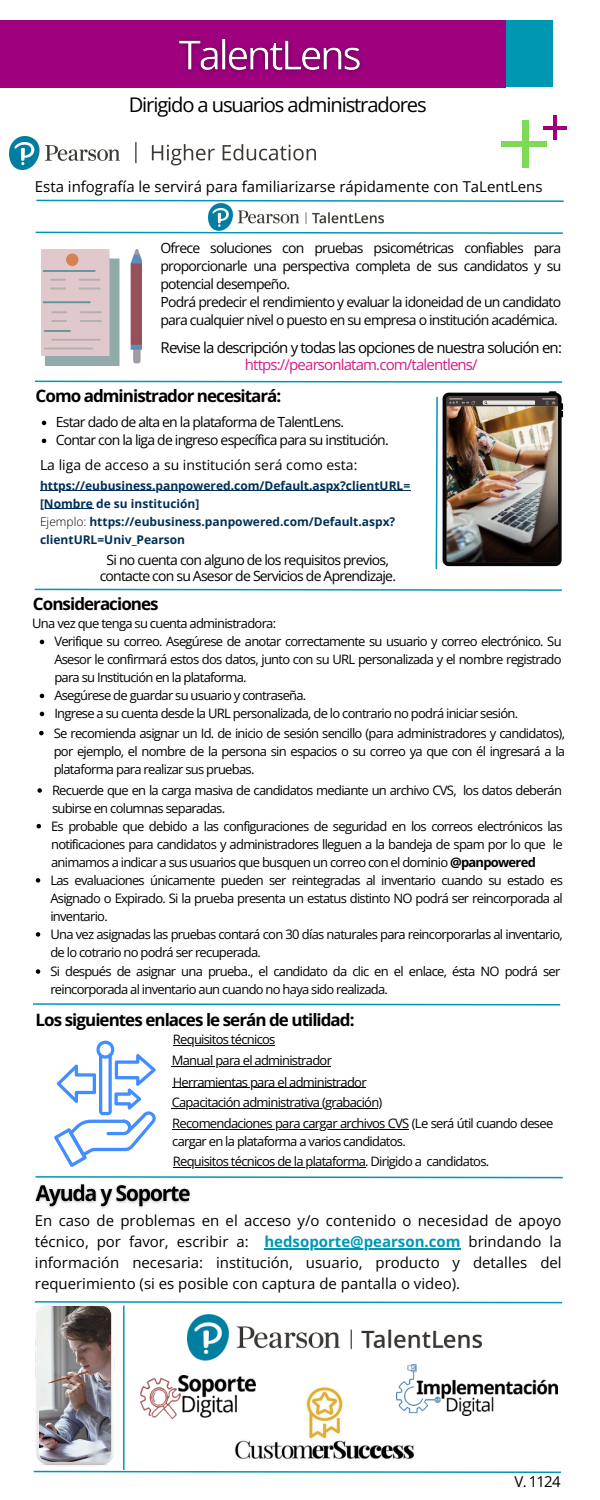
<style>
.page{position:relative;width:600px;height:1500px;background:#fff}
.page>*{position:absolute;margin:0;border:0;box-sizing:border-box;transform-origin:0 0}
.t1{font:20.2px "Open Sans";letter-spacing:-.055em;color:#000}
.t2{font:700 17px "Open Sans";letter-spacing:-.055em;color:#000}
.t3{font:15px/21px "Open Sans";color:#000}
.t4{font:15px/16.5px "Open Sans";letter-spacing:-.055em;color:#000;text-align:center}
.t5{font:14px/18px "Open Sans";letter-spacing:-.055em;color:#000}
.t6{font:14px "Open Sans";color:#000}
.t7{font:13px/18px "Open Sans";letter-spacing:-.055em;color:#000;text-align:justify}
.t8{font:700 12px/18px "Open Sans";color:#003057}
.s1{color:#d31c89}
.s2{font-weight:300;color:#000}
.s3{font-weight:700}
.s4{font-weight:700;color:#0097b2}
</style>
<div class="page">
<hr style="left:123px;top:1306px;width:2px;height:164px;background:#0097b2">
<img style="left:9px;top:136px;width:306px;height:33px">
<hr style="left:554px;top:115px;width:3px;height:25px;background:#9e007e">
<hr style="left:543px;top:126px;width:24px;height:3px;background:#9e007e">
<div style="left:522px;top:121px;width:6px;height:47px;background:#7ed957"></div>
<div style="left:501px;top:141px;width:46px;height:6px;background:#7ed957"></div>
<img style="left:235px;top:1387px;width:179px;height:72px">
<img style="left:397px;top:1365px;width:160px;height:51px">
<img style="left:141px;top:1376px;width:115px;height:42px">
<svg style="left:35px;top:1176px;width:528px;height:3px"></svg>
<img style="left:36px;top:1305px;width:79px;height:161px">
<div style="left:0;top:20px;width:552px;height:67px;background:#0097b2"></div>
<div style="left:0;top:20px;width:506px;height:67px;background:#9e007e"></div>
<img style="left:179px;top:38px;width:182px;height:35px">
<svg style="left:33px;top:1470px;width:528px;height:3px"></svg>
<svg style="left:34px;top:1301px;width:529px;height:3px"></svg>
<svg style="left:33px;top:1003px;width:528px;height:3px"></svg>
<svg style="left:34px;top:588px;width:528px;height:3px"></svg>
<svg style="left:34px;top:380px;width:529px;height:3px"></svg>
<svg style="left:35px;top:231px;width:528px;height:3px"></svg>
<svg style="left:36px;top:199px;width:528px;height:3px"></svg>
<img style="left:42px;top:249px;width:100px;height:116px">
<img style="left:435px;top:391px;width:128px;height:179px">
<svg style="left:54px;top:1040px;width:102px;height:127px"></svg>
<svg style="left:40px;top:640px;width:4px;height:4px"></svg>
<svg style="left:40px;top:694px;width:4px;height:4px"></svg>
<svg style="left:40px;top:712px;width:4px;height:4px"></svg>
<img style="left:187px;top:1315px;width:294px;height:46px">
<img style="left:35px;top:1184px;width:156px;height:25px">
<hr style="left:264px;top:1249px;width:197px;height:1px;background:#0097b2">
<hr style="left:173px;top:1167px;width:192px;height:1px;background:#000">
<svg style="left:42px;top:421px;width:4px;height:4px"></svg>
<svg style="left:42px;top:439px;width:4px;height:4px"></svg>
<hr style="left:40px;top:491px;width:370px;height:1px;background:#003057">
<hr style="left:40px;top:509px;width:53px;height:1px;background:#003057">
<hr style="left:172px;top:1066px;width:159px;height:1px;background:#000">
<hr style="left:172px;top:1108px;width:210px;height:1px;background:#000">
<hr style="left:173px;top:1087px;width:193px;height:1px;background:#000">
<hr style="left:172px;top:1129px;width:237px;height:1px;background:#000">
<hr style="left:173px;top:1045px;width:102px;height:1px;background:#000">
<img style="left:209px;top:204px;width:174px;height:27px">
<svg style="left:39px;top:731px;width:5px;height:4px"></svg>
<svg style="left:37px;top:788px;width:5px;height:5px"></svg>
<svg style="left:37px;top:824px;width:4px;height:4px"></svg>
<svg style="left:36px;top:878px;width:4px;height:5px"></svg>
<svg style="left:36px;top:932px;width:4px;height:5px"></svg>
<svg style="left:36px;top:969px;width:4px;height:5px"></svg>
<p class="t1" style="left:129px;top:90px;width:299px">Dirigido a usuarios administradores</p>
<h4 class="t3" style="left:35px;top:176px;width:509px">Esta infografía le servirá para familiarizarse rápidamente con TaLentLens</h4>
<p class="t5" style="left:160px;top:238px;width:402px">Ofrece soluciones con pruebas psicométricas confiables para proporcionarle una perspectiva completa de sus candidatos y su potencial desempeño.<br>Podrá predecir el rendimiento y evaluar la idoneidad de un candidato para cualquier nivel o puesto en su empresa o institución académica.</p>
<p class="t4" style="left:161px;top:339px;width:403px">Revise la descripción y todas las opciones de nuestra solución en: <span class="s1">https://pearsonlatam.com/talentlens/</span></p>
<p class="t2" style="left:36px;top:384px;width:247px">Como administrador necesitará:</p>
<p class="t5" style="left:56px;top:413px;width:290px">Estar dado de alta en la plataforma de TalentLens.</p>
<p class="t5" style="left:56px;top:431px;width:334px">Contar con la liga de ingreso específica para su institución.</p>
<h4 class="t6" style="left:40px;top:455px;width:319px">La liga de acceso a su institución será como esta:</h4>
<p class="t8" style="left:40px;top:476px;width:372px">https://eubusiness.panpowered.com/Default.aspx?clientURL=</p>
<p class="t8" style="left:40px;top:494px;width:357px">[Nombre de su institución]<br><span class="s2">Ejemplo:</span> https://eubusiness.panpowered.com/Default.aspx?</p>
<p class="t8" style="left:40px;top:530px;width:147px">clientURL=Univ_Pearson</p>
<p class="t5" style="left:100px;top:552px;width:298px;line-height:15.8px;text-align:center">Si no cuenta con alguno de los requisitos previos, contacte con su Asesor de Servicios de Aprendizaje.</p>
<p class="t2" style="left:33px;top:592px;width:127px">Consideraciones</p>
<p class="t7" style="left:32px;top:614px;width:245px">Una vez que tenga su cuenta administradora:</p>
<p class="t7" style="left:54px;top:632px;width:509px">Verifique su correo. Asegúrese de anotar correctamente su usuario y correo electrónico. Su Asesor le confirmará estos dos datos, junto con su URL personalizada y el nombre registrado para su Institución en la plataforma.</p>
<p class="t7" style="left:54px;top:686px;width:254px">Asegúrese de guardar su usuario y contraseña.</p>
<p class="t7" style="left:54px;top:704px;width:465px">Ingrese a su cuenta desde la URL personalizada, de lo contrario no podrá iniciar sesión.</p>
<p class="t7" style="left:54px;top:724px;width:513px">Se recomienda asignar un Id. de inicio de sesión sencillo (para administradores y candidatos), por ejemplo, el nombre de la persona sin espacios o su correo ya que con él ingresará a la plataforma para realizar sus pruebas.</p>
<p class="t7" style="left:52px;top:781px;width:512px">Recuerde que en la carga masiva de candidatos mediante un archivo CVS, los datos deberán subirse en columnas separadas.</p>
<p class="t7" style="left:51px;top:817px;width:513px">Es probable que debido a las configuraciones de seguridad en los correos electrónicos las notificaciones para candidatos y administradores lleguen a la bandeja de spam por lo que le animamos a indicar a sus usuarios que busquen un correo con el dominio <span class="s3">@panpowered</span></p>
<p class="t7" style="left:50px;top:871px;width:514px">Las evaluaciones únicamente pueden ser reintegradas al inventario cuando su estado es Asignado o Expirado. Si la prueba presenta un estatus distinto NO podrá ser reincorporada al inventario.</p>
<h5 class="t7" style="left:50px;top:925px;width:514px">Una vez asignadas las pruebas contará con 30 días naturales para reincorporarlas al inventario, de lo cotrario no podrá ser recuperada.</h5>
<p class="t7" style="left:50px;top:962px;width:512px">Si después de asignar una prueba., el candidato da clic en el enlace, ésta NO podrá ser reincorporada al inventario aun cuando no haya sido realizada.</p>
<p class="t2" style="left:36px;top:1008px;width:321px">Los siguientes enlaces le serán de utilidad:</p>
<p class="t7" style="left:172px;top:1051px;width:162px">Manual para el administrador</p>
<p class="t7" style="left:172px;top:1093px;width:212px">Capacitación administrativa (grabación)</p>
<p class="t7" style="left:173px;top:1030px;width:104px">Requisitos técnicos</p>
<p class="t7" style="left:173px;top:1073px;width:195px">Herramientas para el administrador</p>
<h6 class="t7" style="left:172px;top:1114px;width:383px">Recomendaciones para cargar archivos CVS (Le será útil cuando desee cargar en la plataforma a varios candidatos.</h6>
<p class="t7" style="left:173px;top:1152px;width:318px">Requisitos técnicos de la plataforma. Dirigido a candidatos.</p>
<p class="t3" style="left:35px;top:1210px;width:528px">En caso de problemas en el acceso y/o contenido o necesidad de apoyo técnico, por favor, escribir a:</p>
<p class="t3" style="left:35px;top:1231px;width:528px;text-align:justify;text-indent:230px"><span class="s4">hedsoporte@pearson.com</span> brindando la información necesaria: institución, usuario, producto y detalles del requerimiento (si es posible con captura de pantalla o video).</p>
<h6 class="t3" style="left:515px;top:1471px;width:48px">V. 1124</h6>
</div>
